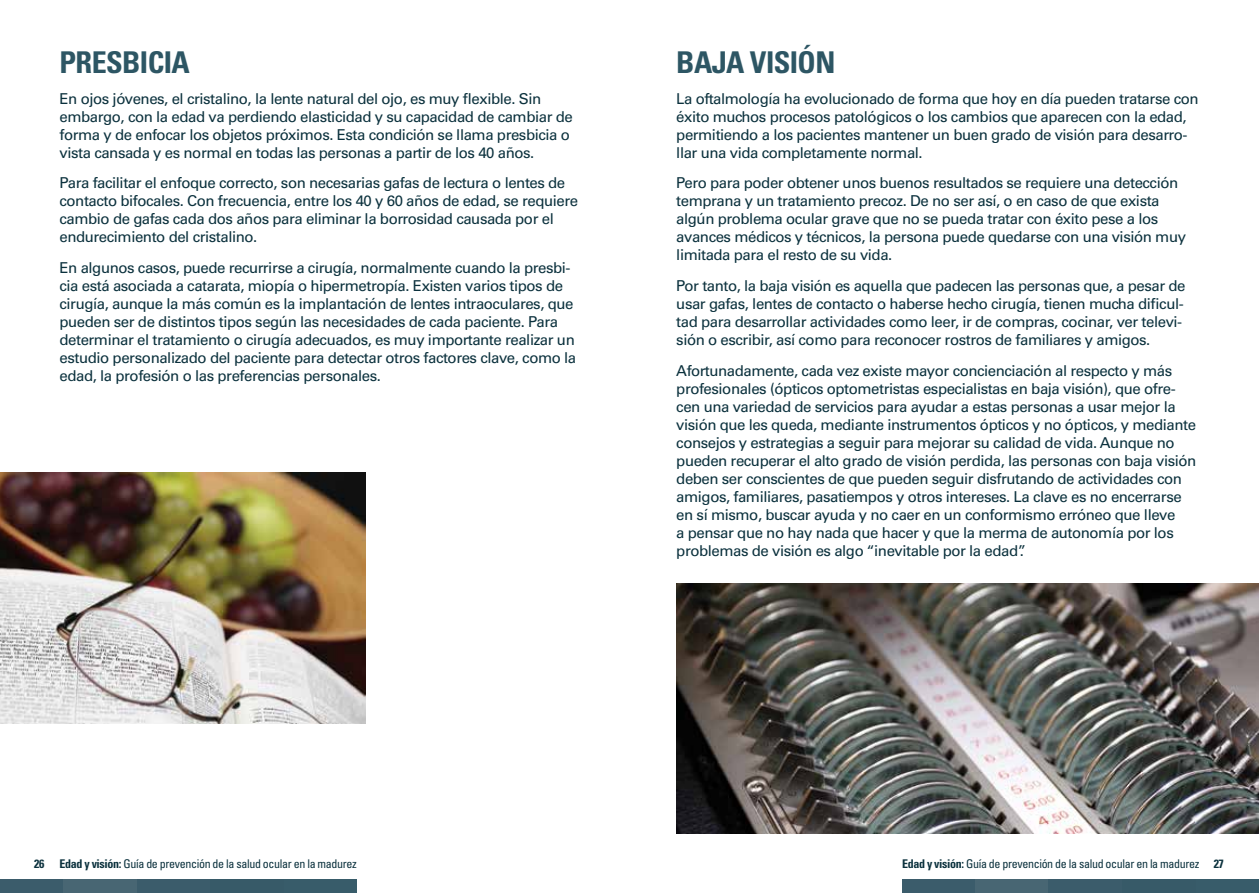
<style>
.page{position:relative;width:1259px;height:893px;background:#fff}
.page>*{position:absolute;margin:0;border:0;box-sizing:border-box;transform-origin:0 0}
.t1{font:700 condensed 30px "Univers LT Std";letter-spacing:-.02em;color:#2d5664}
.t2{font:15px/18px "Univers LT Std";letter-spacing:-.03em;color:#0b313d}
.t3{font:condensed 12px "Univers LT Std";letter-spacing:-.03em;color:#0b313d}
.t4{font:700 condensed 12px "Univers LT Std";color:#0b313d}
.s1{font-weight:700}
</style>
<div class="page">
<svg style="left:1195px;top:880px;width:64px;height:13px"></svg>
<svg style="left:283px;top:880px;width:74px;height:13px"></svg>
<svg style="left:902px;top:880px;width:220px;height:13px;background:#3f5f6d"></svg>
<svg style="left:0;top:880px;width:210px;height:13px;background:#3f5f6d"></svg>
<div style="left:1122px;top:880px;width:73px;height:13px;background:#375a68"></div>
<div style="left:210px;top:880px;width:73px;height:13px;background:#375a68"></div>
<img style="left:676px;top:583px;width:583px;height:250px">
<img style="left:0;top:472px;width:365px;height:252px">
<h1 class="t1" style="left:60px;top:44px;width:132px">PRESBICIA</h1>
<p class="t2" style="left:60px;top:89px;width:515px">En ojos jóvenes, el cristalino, la lente natural del ojo, es muy flexible. Sin embargo, con la edad va perdiendo elasticidad y su capacidad de cambiar de forma y de enfocar los objetos próximos. Esta condición se llama presbicia o vista cansada y es normal en todas las personas a partir de los 40 años.</p>
<p class="t2" style="left:60px;top:174px;width:520px">Para facilitar el enfoque correcto, son necesarias gafas de lectura o lentes de contacto bifocales. Con frecuencia, entre los 40 y 60 años de edad, se requiere cambio de gafas cada dos años para eliminar la borrosidad causada por el endurecimiento del cristalino.</p>
<p class="t2" style="left:60px;top:259px;width:518px">En algunos casos, puede recurrirse a cirugía, normalmente cuando la presbi&shy;cia está asociada a catarata, miopía o hipermetropía. Existen varios tipos de cirugía, aunque la más común es la implantación de lentes intraoculares, que pueden ser de distintos tipos según las necesidades de cada paciente. Para determinar el tratamiento o cirugía adecuados, es muy importante realizar un estudio personalizado del paciente para detectar otros factores clave, como la edad, la profesión o las preferencias personales.</p>
<h1 class="t1" style="left:676px;top:44px;width:161px">BAJA VISIÓN</h1>
<p class="t2" style="left:676px;top:89px;width:524px">La oftalmología ha evolucionado de forma que hoy en día pueden tratarse con éxito muchos procesos patológicos o los cambios que aparecen con la edad, permitiendo a los pacientes mantener un buen grado de visión para desarro&shy;llar una vida completamente normal.</p>
<p class="t2" style="left:676px;top:174px;width:511px">Pero para poder obtener unos buenos resultados se requiere una detección temprana y un tratamiento precoz. De no ser así, o en caso de que exista algún problema ocular grave que no se pueda tratar con éxito pese a los avances médicos y técnicos, la persona puede quedarse con una visión muy limitada para el resto de su vida.</p>
<p class="t2" style="left:676px;top:277px;width:511px">Por tanto, la baja visión es aquella que padecen las personas que, a pesar de usar gafas, lentes de contacto o haberse hecho cirugía, tienen mucha dificul&shy;tad para desarrollar actividades como leer, ir de compras, cocinar, ver televi&shy;sión o escribir, así como para reconocer rostros de familiares y amigos.</p>
<p class="t2" style="left:676px;top:362px;width:521px">Afortunadamente, cada vez existe mayor concienciación al respecto y más profesionales (ópticos optometristas especialistas en baja visión), que ofre&shy;cen una variedad de servicios para ayudar a estas personas a usar mejor la visión que les queda, mediante instrumentos ópticos y no ópticos, y mediante consejos y estrategias a seguir para mejorar su calidad de vida. Aunque no pueden recuperar el alto grado de visión perdida, las personas con baja visión deben ser conscientes de que pueden seguir disfrutando de actividades con amigos, familiares, pasatiempos y otros intereses. La clave es no encerrarse en sí mismo, buscar ayuda y no caer en un conformismo erróneo que lleve<br>a pensar que no hay nada que hacer y que la merma de autonomía por los problemas de visión es algo “inevitable por la edad”.</p>
<p class="t4" style="left:34px;top:856px;width:12px">26</p>
<p class="t3" style="left:60px;top:856px;width:299px"><span class="s1">Edad y visión:</span> Guía de prevención de la salud ocular en la madurez</p>
<p class="t3" style="left:902px;top:856px;width:323px"><span class="s1">Edad y visión:</span> Guía de prevención de la salud ocular en la madurez <span class="s1">27</span></p>
</div>
